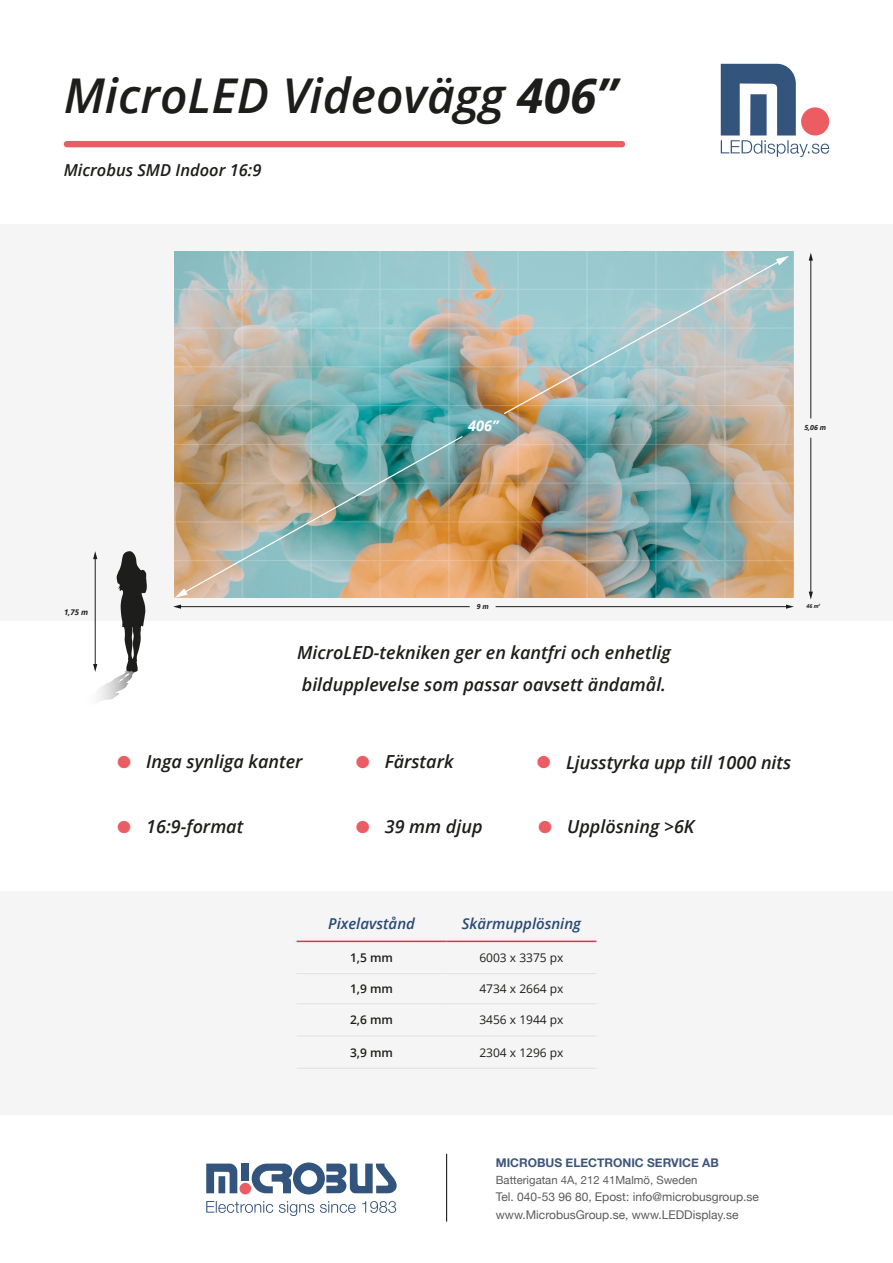
<style>
.page{position:relative;width:893px;height:1263px;background:#fff}
.page>*{position:absolute;margin:0;border:0;box-sizing:border-box;transform-origin:0 0}
.t1{font:italic 600 48px "Open Sans";color:#1d1d1b}
.t2{font:italic 600 18px/31.8px "Open Sans";color:#1d1d1b}
.t3{font:italic 600 16.5px "Open Sans";color:#1d1d1b}
.t4{font:italic 600 15px "Open Sans";color:#294976}
.t5{font:italic 700 14.55px "Open Sans";color:#fff}
.t6{font:12px/17.4px "Helvetica Neue";color:#5a5b5b}
.t7{font:12px "Open Sans";color:#1d1d1b}
.t8{font:700 12px "Helvetica Neue";color:#3e567c}
.t9{font:600 12px "Open Sans";color:#1d1d1b}
.t10{font:11.4px "Helvetica Neue";color:#5a5b5b}
.t11{font:italic 700 7.8px "Open Sans";color:#1d1d1b}
.t12{font:italic 700 7.05px "Open Sans";color:#1d1d1b}
.t13{font:italic 700 5.4px "Open Sans";color:#1d1d1b}
.s1{font-weight:700}
.s2{font-family:"Arial";font-weight:700;font-style:normal;font-size:43.5px;color:#eb5d64}
</style>
<div class="page">
<div style="left:0;top:224px;width:893px;height:397px;background:#f5f5f5"></div>
<hr style="left:810px;top:259px;width:1px;height:159px;background:#1d1d1b">
<svg style="left:809px;top:253px;width:4px;height:8px"></svg>
<hr style="left:810px;top:438px;width:1px;height:155px;background:#1d1d1b">
<svg style="left:809px;top:592px;width:4px;height:7px"></svg>
<svg style="left:93px;top:551px;width:54px;height:150px"></svg>
<img style="left:173px;top:251px;width:621px;height:358px">
<div style="left:0;top:891px;width:893px;height:224px;background:#f5f5f5"></div>
<div style="left:64px;top:141px;width:561px;height:6px;background:#eb5d64;border-radius:3px"></div>
<svg style="left:721px;top:64px;width:108px;height:93px"></svg>
<div style="left:240px;top:1183px;width:11px;height:11px;background:#eb5d64;border-radius:50%"></div>
<div style="left:241px;top:1163px;width:8px;height:18px;background:#33547c"></div>
<svg style="left:206px;top:1163px;width:31px;height:30px"></svg>
<div style="left:218px;top:1176px;width:7px;height:17px;background:#33547c"></div>
<svg style="left:252px;top:1162px;width:145px;height:32px"></svg>
<svg style="left:206px;top:1201px;width:190px;height:15px"></svg>
<hr style="left:446px;top:1154px;width:1px;height:68px;background:#020304">
<svg style="left:297px;top:942px;width:299px;height:1px"></svg>
<hr style="left:297px;top:940px;width:149px;height:2px;background:#e22f53">
<hr style="left:446px;top:940px;width:150px;height:2px;background:#e22f53">
<hr style="left:297px;top:973px;width:149px;height:1px;background:#e2e1e1">
<hr style="left:446px;top:973px;width:150px;height:1px;background:#e2e1e1">
<hr style="left:297px;top:1003px;width:149px;height:1px;background:#e2e1e1">
<hr style="left:446px;top:1003px;width:150px;height:1px;background:#e2e1e1">
<hr style="left:297px;top:1036px;width:149px;height:1px;background:#e2e1e1">
<hr style="left:446px;top:1036px;width:150px;height:1px;background:#e2e1e1">
<hr style="left:297px;top:1068px;width:149px;height:1px;background:#e2e1e1">
<hr style="left:446px;top:1068px;width:150px;height:1px;background:#e2e1e1">
<h1 class="t1" style="left:64px;top:63px;width:555px">MicroLED Videovägg <span class="s1">406”</span></h1>
<p class="t3" style="left:64px;top:159px;width:199px">Microbus SMD Indoor 16:9</p>
<p class="t11" style="left:64px;top:606px;width:26px">1,75 m</p>
<p class="t5" style="left:468px;top:415px;width:32px">406”</p>
<p class="t12" style="left:804px;top:423px;width:23px">5,06 m</p>
<p class="t12" style="left:477px;top:601px;width:14px">9 m</p>
<p class="t13" style="left:806px;top:602px;width:15px">46 m<sup>2</sup></p>
<p class="t2" style="left:297px;top:636px;width:375px">MicroLED-tekniken ger en kantfri och enhetlig bildupplevelse som passar oavsett ändamål.</p>
<p class="t2" style="left:116px;top:745px;width:188px"><span class="s2">•</span> Inga synliga kanter</p>
<p class="t2" style="left:116px;top:810px;width:128px"><span class="s2">•</span> 16:9-format</p>
<p class="t2" style="left:355px;top:745px;width:100px"><span class="s2">•</span> Färstark</p>
<p class="t2" style="left:355px;top:810px;width:129px"><span class="s2">•</span> 39 mm djup</p>
<p class="t2" style="left:536px;top:746px;width:256px"><span class="s2">•</span> Ljusstyrka upp till 1000 nits</p>
<p class="t2" style="left:537px;top:810px;width:159px"><span class="s2">•</span> Upplösning &gt;6K</p>
<p class="t4" style="left:328px;top:913px;width:88px">Pixelavstånd</p>
<p class="t4" style="left:462px;top:913px;width:121px">Skärmupplösning</p>
<p class="t9" style="left:350px;top:949px;width:44px">1,5 mm</p>
<p class="t7" style="left:479px;top:949px;width:86px">6003 x 3375 px</p>
<p class="t9" style="left:350px;top:981px;width:44px">1,9 mm</p>
<p class="t7" style="left:479px;top:981px;width:86px">4734 x 2664 px</p>
<p class="t9" style="left:350px;top:1012px;width:44px">2,6 mm</p>
<p class="t7" style="left:479px;top:1012px;width:86px">3456 x 1944 px</p>
<p class="t9" style="left:350px;top:1044px;width:44px">3,9 mm</p>
<p class="t7" style="left:479px;top:1044px;width:86px">2304 x 1296 px</p>
<p class="t8" style="left:496px;top:1153px;width:225px">MICROBUS ELECTRONIC SERVICE AB</p>
<p class="t10" style="left:496px;top:1171px;width:203px">Batterigatan 4A, 212 41Malmö, Sweden</p>
<p class="t6" style="left:496px;top:1189px;width:265px">Tel. 040-53 96 80, Epost: info@microbusgroup.se www.MicrobusGroup.se, www.LEDDisplay.se</p>
</div>
